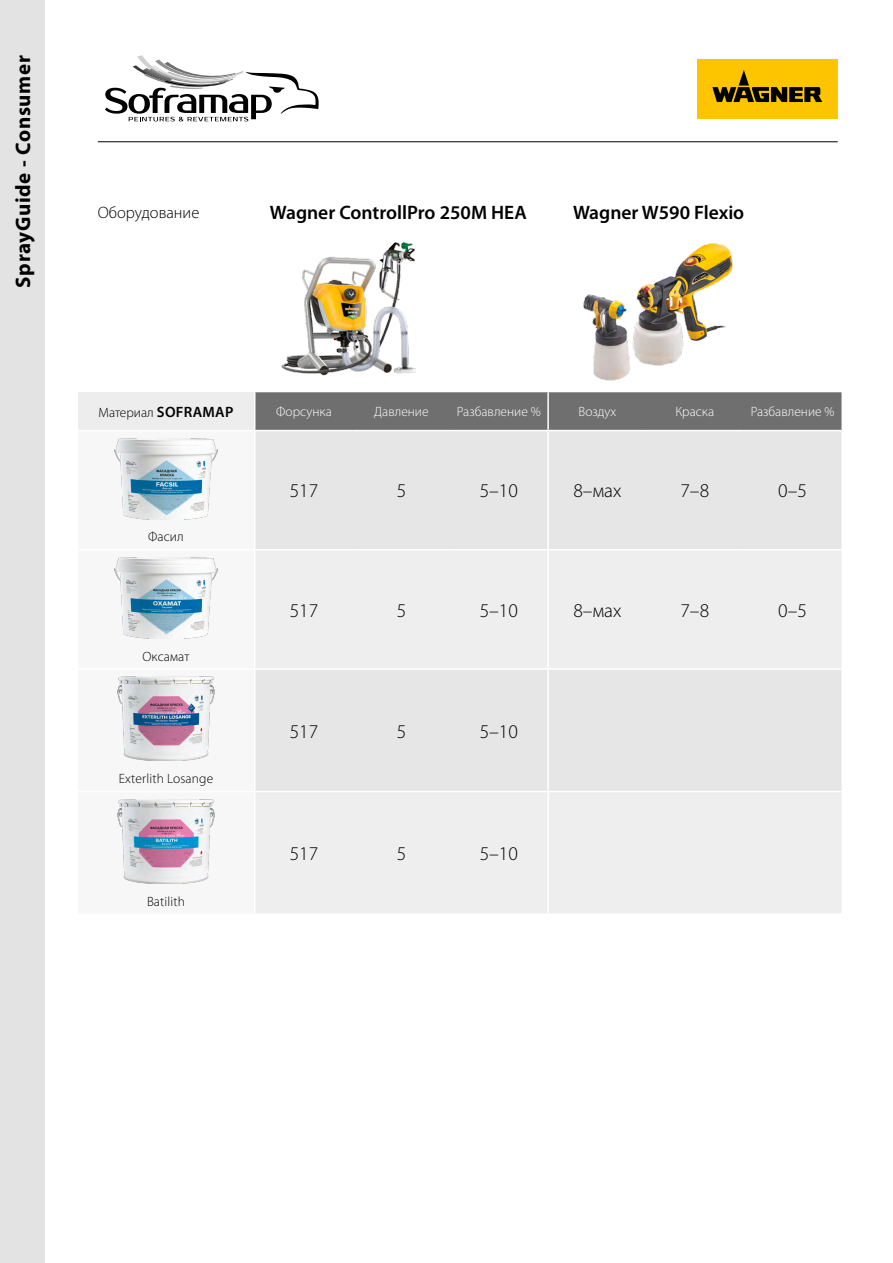
<style>
.page{position:relative;width:893px;height:1263px;background:#fff}
.page>*{position:absolute;margin:0;border:0;box-sizing:border-box;transform-origin:0 0}
.t1{font:700 21px "Myriad Pro";letter-spacing:.03em;color:#000}
.t2{font:300 19.5px "Myriad Pro";color:#000}
.t3{font:600 19.5px "Myriad Pro";color:#000}
.t4{font:300 16.5px "Myriad Pro";color:#000}
.t5{font:300 13.5px "Myriad Pro";letter-spacing:.01em;color:#000}
.t6{font:300 13.5px "Myriad Pro";color:#fff}
.s1{font-weight:600;font-size:15px}
</style>
<div class="page">
<div style="left:697px;top:59px;width:141px;height:60px;background:#fdc500"></div>
<svg style="left:712px;top:70px;width:110px;height:32px"></svg>
<svg style="left:105px;top:55px;width:214px;height:66px"></svg>
<div style="left:0;top:0;width:45px;height:1263px;background:#e3e3e3"></div>
<hr style="left:98px;top:141px;width:740px;height:1px;background:#000">
<svg style="left:78px;top:392px;width:763px;height:38px;background:#8e8d8d"></svg>
<svg style="left:119px;top:519px;width:95px;height:365px"></svg>
<div style="left:255px;top:431px;width:586px;height:118px;background:#e6e6e6"></div>
<div style="left:255px;top:551px;width:586px;height:362px;background:#eee"></div>
<hr style="left:78px;top:549px;width:176px;height:1px;background:#fff">
<hr style="left:78px;top:668px;width:176px;height:2px;background:#fff">
<hr style="left:78px;top:791px;width:176px;height:1px;background:#fff">
<hr style="left:254px;top:668px;width:99px;height:2px;background:#fff">
<hr style="left:353px;top:668px;width:97px;height:2px;background:#fff">
<hr style="left:450px;top:668px;width:98px;height:2px;background:#fff">
<hr style="left:548px;top:668px;width:98px;height:2px;background:#fff">
<hr style="left:646px;top:668px;width:98px;height:2px;background:#fff">
<hr style="left:744px;top:668px;width:97px;height:2px;background:#fff">
<hr style="left:254px;top:791px;width:99px;height:1px;background:#fff">
<hr style="left:353px;top:791px;width:97px;height:1px;background:#fff">
<hr style="left:450px;top:791px;width:98px;height:1px;background:#fff">
<hr style="left:548px;top:791px;width:98px;height:1px;background:#fff">
<hr style="left:646px;top:791px;width:98px;height:1px;background:#fff">
<hr style="left:744px;top:791px;width:97px;height:1px;background:#fff">
<hr style="left:547px;top:431px;width:2px;height:118px;background:#fff">
<hr style="left:547px;top:550px;width:2px;height:118px;background:#fff">
<hr style="left:547px;top:670px;width:2px;height:121px;background:#fff">
<hr style="left:547px;top:792px;width:2px;height:121px;background:#fff">
<hr style="left:547px;top:392px;width:2px;height:38px;background:#fff">
<hr style="left:254px;top:392px;width:1px;height:38px;background:#fff">
<img style="left:114px;top:438px;width:104px;height:81px">
<img style="left:114px;top:558px;width:104px;height:80px">
<img style="left:117px;top:677px;width:98px;height:83px">
<img style="left:117px;top:799px;width:98px;height:84px">
<img style="left:583px;top:243px;width:150px;height:138px">
<img style="left:281px;top:242px;width:135px;height:134px">
<p class="t1" style="left:9px;top:288px;width:234px;rotate:-90deg">SprayGuide - Consumer</p>
<p class="t4" style="left:98px;top:203px;width:103px">Оборудование</p>
<p class="t3" style="left:270px;top:200px;width:258px">Wagner ControllPro 250M HEA</p>
<p class="t3" style="left:573px;top:200px;width:173px">Wagner W590 Flexio</p>
<p class="t5" style="left:98px;top:404px;width:136px">Материал <span class="s1">SOFRAMAP</span></p>
<p class="t6" style="left:276px;top:403px;width:57px">Форсунка</p>
<p class="t6" style="left:374px;top:403px;width:56px">Давление</p>
<p class="t6" style="left:457px;top:403px;width:85px">Разбавление %</p>
<p class="t6" style="left:578px;top:403px;width:39px">Воздух</p>
<p class="t6" style="left:675px;top:403px;width:40px">Краска</p>
<p class="t6" style="left:751px;top:403px;width:85px">Разбавление %</p>
<p class="t5" style="left:148px;top:529px;width:37px">Фасил</p>
<p class="t5" style="left:142px;top:648px;width:49px">Оксамат</p>
<p class="t5" style="left:119px;top:770px;width:96px">Exterlith Losange</p>
<p class="t5" style="left:147px;top:893px;width:39px">Batilith</p>
<p class="t2" style="left:290px;top:479px;width:30px">517</p>
<p class="t2" style="left:397px;top:479px;width:11px">5</p>
<p class="t2" style="left:480px;top:479px;width:40px">5–10</p>
<p class="t2" style="left:573px;top:479px;width:49px">8–мах</p>
<p class="t2" style="left:680px;top:479px;width:30px">7–8</p>
<p class="t2" style="left:778px;top:479px;width:30px">0–5</p>
<p class="t2" style="left:290px;top:598px;width:30px">517</p>
<p class="t2" style="left:397px;top:598px;width:11px">5</p>
<p class="t2" style="left:480px;top:598px;width:40px">5–10</p>
<p class="t2" style="left:573px;top:598px;width:49px">8–мах</p>
<p class="t2" style="left:680px;top:598px;width:30px">7–8</p>
<p class="t2" style="left:778px;top:598px;width:30px">0–5</p>
<p class="t2" style="left:290px;top:719px;width:30px">517</p>
<p class="t2" style="left:397px;top:719px;width:11px">5</p>
<p class="t2" style="left:480px;top:719px;width:40px">5–10</p>
<p class="t2" style="left:290px;top:842px;width:30px">517</p>
<p class="t2" style="left:397px;top:842px;width:11px">5</p>
<p class="t2" style="left:480px;top:842px;width:40px">5–10</p>
</div>
